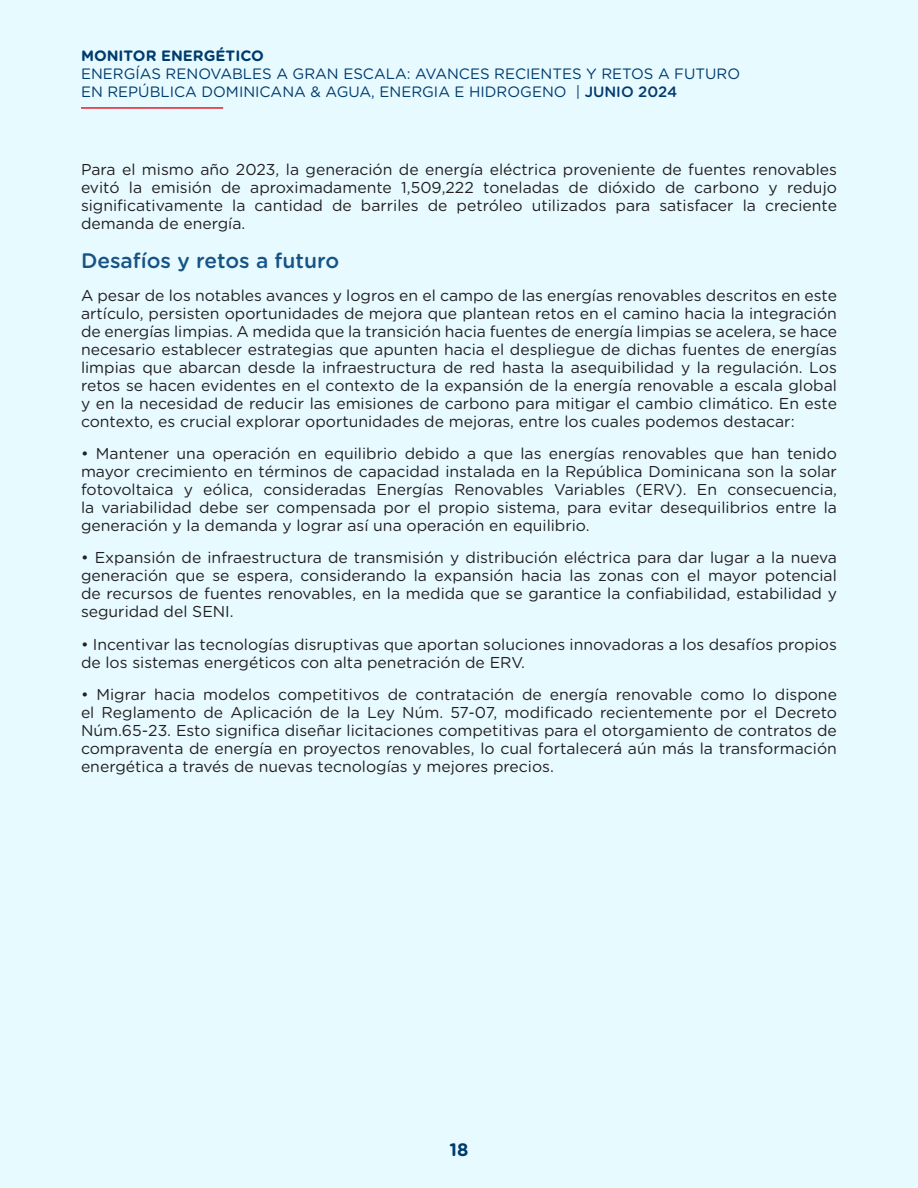
<style>
.page{position:relative;width:918px;height:1188px;background:#e6faff}
.page>*{position:absolute;margin:0;border:0;box-sizing:border-box;transform-origin:0 0}
.t1{font:500 21px "Gotham Rounded";color:#175485}
.t2{font:700 18px "Gotham Rounded";color:#003b6e}
.t3{font:15.75px/18px "Gotham Rounded";color:#231f20;text-align:justify}
.t4{font:15px/18px "Gotham Rounded";color:#003b6e}
.t5{font:700 15px "Gotham Rounded";color:#003b6e}
.s1{font-weight:500}
</style>
<div class="page">
<hr style="left:81px;top:107px;width:142px;height:2px;background:#ea1c2b">
<p class="t5" style="left:81px;top:45px;width:184px">MONITOR ENERGÉTICO</p>
<p class="t4" style="left:81px;top:64px;width:661px">ENERGÍAS RENOVABLES A GRAN ESCALA: AVANCES RECIENTES Y RETOS A FUTURO<br>EN REPÚBLICA DOMINICANA &amp; AGUA, ENERGIA E HIDROGENO | <span class="s1">JUNIO 2024</span></p>
<p class="t3" style="left:81px;top:159px;width:758px">Para el mismo año 2023, la generación de energía eléctrica proveniente de fuentes renovables evitó la emisión de aproximadamente 1,509,222 toneladas de dióxido de carbono y redujo significativamente la cantidad de barriles de petróleo utilizados para satisfacer la creciente demanda de energía.</p>
<h1 class="t1" style="left:81px;top:246px;width:260px">Desafíos y retos a futuro</h1>
<p class="t3" style="left:81px;top:285px;width:758px">A pesar de los notables avances y logros en el campo de las energías renovables descritos en este artículo, persisten oportunidades de mejora que plantean retos en el camino hacia la integración de energías limpias. A medida que la transición hacia fuentes de energía limpias se acelera, se hace necesario establecer estrategias que apunten hacia el despliegue de dichas fuentes de energías limpias que abarcan desde la infraestructura de red hasta la asequibilidad y la regulación. Los retos se hacen evidentes en el contexto de la expansión de la energía renovable a escala global y en la necesidad de reducir las emisiones de carbono para mitigar el cambio climático. En este contexto, es crucial explorar oportunidades de mejoras, entre los cuales podemos destacar:</p>
<p class="t3" style="left:81px;top:444px;width:757px">• Mantener una operación en equilibrio debido a que las energías renovables que han tenido mayor crecimiento en términos de capacidad instalada en la República Dominicana son la solar fotovoltaica y eólica, consideradas Energías Renovables Variables (ERV). En consecuencia, la variabilidad debe ser compensada por el propio sistema, para evitar desequilibrios entre la generación y la demanda y lograr así una operación en equilibrio.</p>
<p class="t3" style="left:81px;top:548px;width:758px">• Expansión de infraestructura de transmisión y distribución eléctrica para dar lugar a la nueva generación que se espera, considerando la expansión hacia las zonas con el mayor potencial de recursos de fuentes renovables, en la medida que se garantice la confiabilidad, estabilidad y seguridad del SENI.</p>
<p class="t3" style="left:81px;top:635px;width:758px">• Incentivar las tecnologías disruptivas que aportan soluciones innovadoras a los desafíos propios de los sistemas energéticos con alta penetración de ERV.</p>
<p class="t3" style="left:81px;top:685px;width:758px">• Migrar hacia modelos competitivos de contratación de energía renovable como lo dispone el Reglamento de Aplicación de la Ley Núm. 57-07, modificado recientemente por el Decreto Núm.65-23. Esto significa diseñar licitaciones competitivas para el otorgamiento de contratos de compraventa de energía en proyectos renovables, lo cual fortalecerá aún más la transformación energética a través de nuevas tecnologías y mejores precios.</p>
<p class="t2" style="left:450px;top:1137px;width:20px">18</p>
</div>
